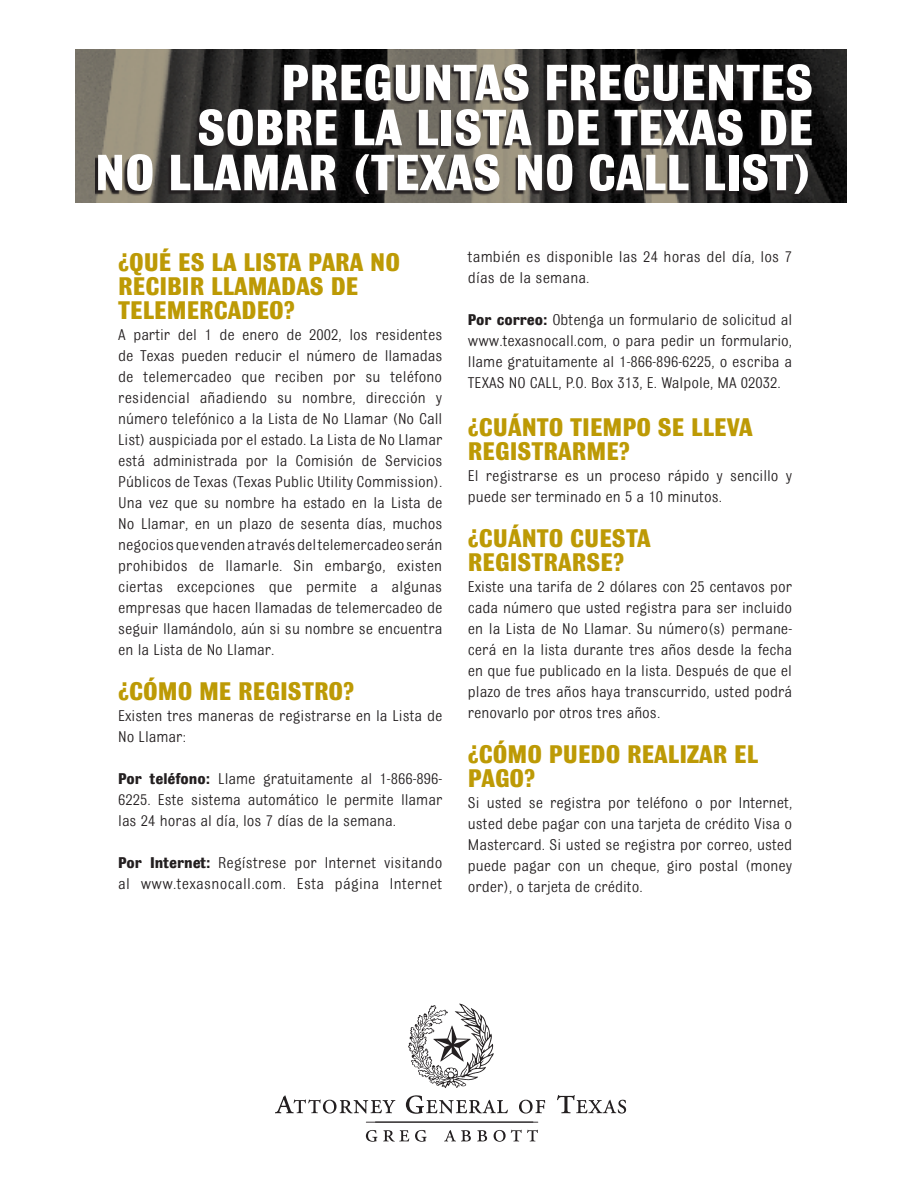
<style>
.page{position:relative;width:918px;height:1188px;background:#fff}
.page>*{position:absolute;margin:0;border:0;box-sizing:border-box;transform-origin:0 0}
.t1{font:700 54px/45px "Bulldog";color:#fff;text-align:right}
.t2{font:700 27px/24px "Bulldog";color:#bd9a05}
.t3{font:16.5px/21px "Bulldog";color:#231f20;text-align:justify}
.t4{font:16.5px/21px "Bulldog";letter-spacing:.02em;color:#231f20}
.s1{font-weight:700}
</style>
<div class="page">
<svg style="left:408px;top:1004px;width:86px;height:84px"></svg>
<svg style="left:519px;top:1100px;width:26px;height:14px"></svg>
<svg style="left:275px;top:1095px;width:120px;height:19px"></svg>
<svg style="left:406px;top:1095px;width:102px;height:19px"></svg>
<svg style="left:557px;top:1095px;width:69px;height:19px"></svg>
<hr style="left:366px;top:1122px;width:172px;height:1px;background:#231f20">
<svg style="left:366px;top:1130px;width:43px;height:12px"></svg>
<svg style="left:415px;top:1130px;width:12px;height:12px"></svg>
<svg style="left:444px;top:1130px;width:27px;height:11px"></svg>
<svg style="left:477px;top:1130px;width:10px;height:11px"></svg>
<svg style="left:494px;top:1130px;width:44px;height:12px"></svg>
<img style="left:76px;top:50px;width:771px;height:153px">
<svg style="left:95px;top:67px;width:714px;height:130px;background:#363330"></svg>
<h1 class="t1" style="left:95px;top:60px;width:720px">PREGUNTAS FRECUENTES<br>SOBRE LA LISTA DE TEXAS DE<br>NO LLAMAR (TEXAS NO CALL LIST)</h1>
<h2 class="t2" style="left:118px;top:250px;width:283px">¿QUÉ ES LA LISTA PARA NO<br>RECIBIR LLAMADAS DE<br>TELEMERCADEO?</h2>
<p class="t3" style="left:118px;top:324px;width:326px">A partir del 1 de enero de 2002, los residentes de Texas pueden reducir el número de llamadas de telemercadeo que reciben por su teléfono residencial añadiendo su nombre, dirección y número telefónico a la Lista de No Llamar (No Call List) auspiciada por el estado. La Lista de No Llamar está administrada por la Comisión de Servicios Públicos de Texas (Texas Public Utility Commission).<br>Una vez que su nombre ha estado en la Lista de No Llamar, en un plazo de sesenta días, muchos negocios que venden a través del telemercadeo serán prohibidos de llamarle. Sin embargo, existen ciertas excepciones que permite a algunas empresas que hacen llamadas de telemercadeo de seguir llamándolo, aún si su nombre se encuentra en la Lista de No Llamar.</p>
<h2 class="t2" style="left:118px;top:679px;width:238px">¿CÓMO ME REGISTRO?</h2>
<p class="t3" style="left:118px;top:705px;width:326px">Existen tres maneras de registrarse en la Lista de<br>No Llamar:</p>
<p class="t3" style="left:118px;top:768px;width:326px"><span class="s1">Por teléfono:</span> Llame gratuitamente al 1-866-896- 6225. Este sistema automático le permite llamar las 24 horas al día, los 7 días de la semana.</p>
<p class="t4" style="left:118px;top:852px;width:326px"><span class="s1">Por Internet:</span> Regístrese por Internet visitando al www.texasnocall.com. Esta página Internet</p>
<p class="t3" style="left:468px;top:246px;width:326px">también es disponible las 24 horas del día, los 7 días de la semana.</p>
<p class="t3" style="left:468px;top:309px;width:326px"><span class="s1">Por correo:</span> Obtenga un formulario de solicitud al www.texasnocall.com, o para pedir un formulario, llame gratuitamente al 1-866-896-6225, o escriba a TEXAS NO CALL, P.O. Box 313, E. Walpole, MA 02032.</p>
<h2 class="t2" style="left:468px;top:415px;width:286px">¿CUÁNTO TIEMPO SE LLEVA<br>REGISTRARME?</h2>
<p class="t3" style="left:468px;top:465px;width:326px">El registrarse es un proceso rápido y sencillo y puede ser terminado en 5 a 10 minutos.</p>
<h2 class="t2" style="left:468px;top:526px;width:184px">¿CUÁNTO CUESTA<br>REGISTRARSE?</h2>
<p class="t3" style="left:468px;top:576px;width:326px">Existe una tarifa de 2 dólares con 25 centavos por cada número que usted registra para ser incluido en la Lista de No Llamar. Su número(s) permane&shy;cerá en la lista durante tres años desde la fecha en que fue publicado en la lista. Después de que el plazo de tres años haya transcurrido, usted podrá renovarlo por otros tres años.</p>
<h2 class="t2" style="left:468px;top:742px;width:292px">¿CÓMO PUEDO REALIZAR EL<br>PAGO?</h2>
<p class="t3" style="left:468px;top:792px;width:326px">Si usted se registra por teléfono o por Internet, usted debe pagar con una tarjeta de crédito Visa o Mastercard. Si usted se registra por correo, usted puede pagar con un cheque, giro postal (money order), o tarjeta de crédito.</p>
</div>
